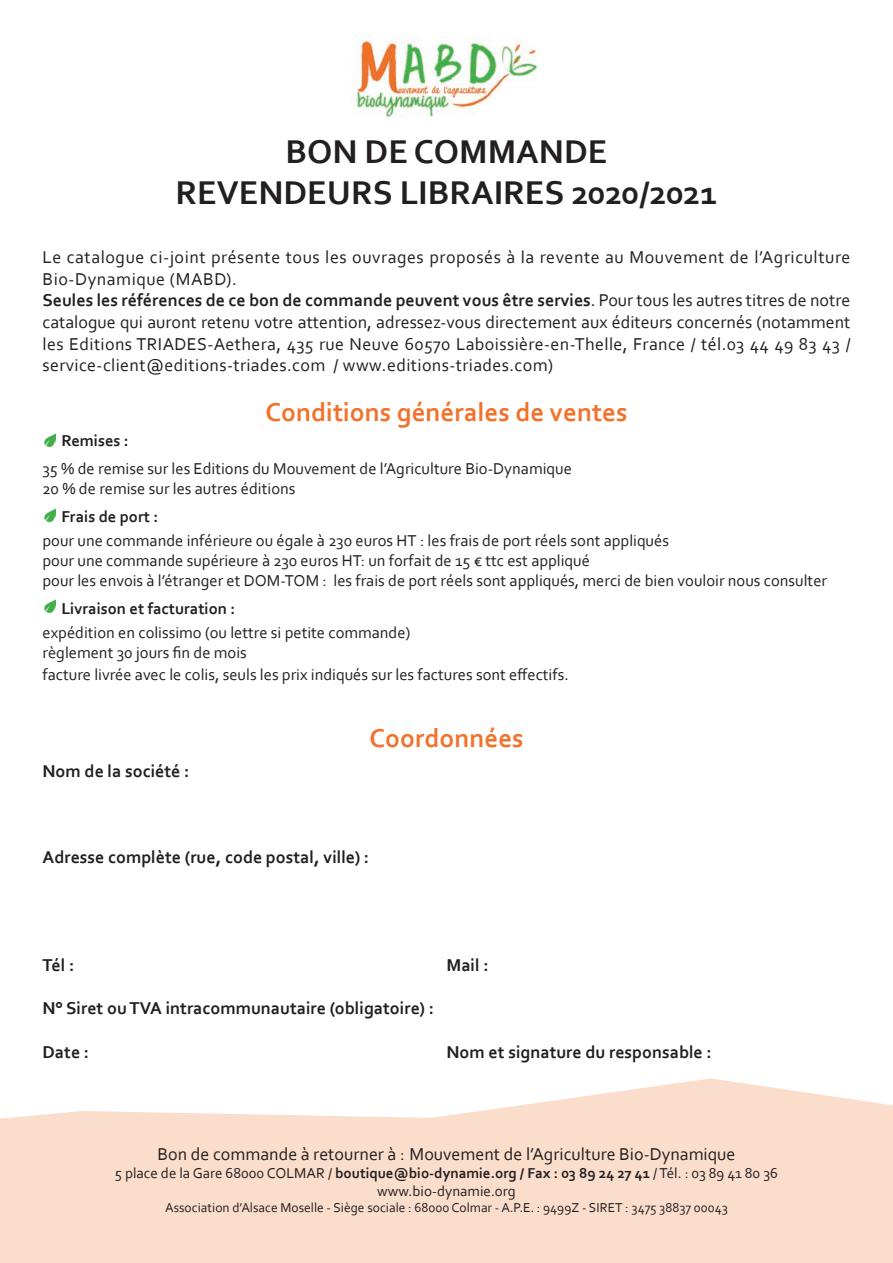
<style>
.page{position:relative;width:893px;height:1263px;background:#fff}
.page>*{position:absolute;margin:0;border:0;box-sizing:border-box;transform-origin:0 0}
.t1{font:700 34.5px/41.4px "Corbel";color:#231f20;text-align:center}
.t2{font:700 27px "Corbel";color:#f2722b}
.t3{font:18px/21.6px "Corbel";letter-spacing:.02em;color:#231f20}
.t4{font:700 18px "Corbel";color:#231f20}
.t5{font:18px "Corbel";color:#231f20}
.t6{font:16.5px/19.8px "Corbel";color:#231f20}
.t7{font:700 16.5px "Corbel";color:#231f20}
.t8{font:15px/18px "Corbel";color:#231f20;text-align:center}
.t9{font:13.5px "Corbel";color:#231f20}
.s1{font-weight:700}
</style>
<div class="page">
<svg style="left:0;top:1078px;width:893px;height:185px;background:#fbe1d3"></svg>
<img style="left:353px;top:38px;width:185px;height:80px">
<img style="left:44px;top:434px;width:11px;height:14px">
<img style="left:44px;top:509px;width:11px;height:14px">
<img style="left:44px;top:600px;width:11px;height:14px">
<h1 class="t1" style="left:176px;top:130px;width:543px">BON DE COMMANDE<br>REVENDEURS LIBRAIRES 2020/2021</h1>
<p class="t3" style="left:43px;top:246px;width:810px">Le catalogue ci-joint présente tous les ouvrages proposés à la revente au Mouvement de l’Agriculture Bio-Dynamique (MABD).<br><span class="s1">Seules les références de ce bon de commande peuvent vous être servies</span>. Pour tous les autres titres de notre catalogue qui auront retenu votre attention, adressez-vous directement aux éditeurs concernés (notamment les Editions TRIADES-Aethera, 435 rue Neuve 60570 Laboissière-en-Thelle, France / tél.03 44 49 83 43 / service-client@editions-triades.com / www.editions-triades.com)</p>
<h2 class="t2" style="left:265px;top:395px;width:364px">Conditions générales de ventes</h2>
<p class="t7" style="left:61px;top:430px;width:69px">Remises :</p>
<p class="t6" style="left:43px;top:458px;width:531px">35 % de remise sur les Editions du Mouvement de l’Agriculture Bio-Dynamique<br>20 % de remise sur les autres éditions</p>
<p class="t7" style="left:61px;top:507px;width:98px">Frais de port :</p>
<p class="t6" style="left:43px;top:531px;width:786px">pour une commande inférieure ou égale à 230 euros HT : les frais de port réels sont appliqués<br>pour une commande supérieure à 230 euros HT: un forfait de 15 € ttc est appliqué<br>pour les envois à l’étranger et DOM-TOM : les frais de port réels sont appliqués, merci de bien vouloir nous consulter</p>
<p class="t7" style="left:61px;top:599px;width:175px">Livraison et facturation :</p>
<p class="t6" style="left:43px;top:623px;width:369px">expédition en colissimo (ou lettre si petite commande) règlement 30 jours fin de mois</p>
<p class="t6" style="left:43px;top:664px;width:528px">facture livrée avec le colis, seuls les prix indiqués sur les factures sont effectifs.</p>
<p class="t4" style="left:43px;top:759px;width:148px">Nom de la société :</p>
<h2 class="t2" style="left:369px;top:721px;width:156px">Coordonnées</h2>
<p class="t4" style="left:43px;top:846px;width:328px">Adresse complète (rue, code postal, ville) :</p>
<p class="t4" style="left:43px;top:954px;width:33px">Tél :</p>
<p class="t4" style="left:446px;top:954px;width:44px">Mail :</p>
<p class="t4" style="left:43px;top:997px;width:393px">N° Siret ou TVA intracommunautaire (obligatoire) :</p>
<p class="t4" style="left:43px;top:1040px;width:48px">Date :</p>
<p class="t4" style="left:446px;top:1040px;width:267px">Nom et signature du responsable :</p>
<p class="t5" style="left:157px;top:1143px;width:579px">Bon de commande à retourner à : Mouvement de l’Agriculture Bio-Dynamique</p>
<p class="t8" style="left:115px;top:1164px;width:665px">5 place de la Gare 68000 COLMAR / <span class="s1">boutique@bio-dynamie.org / Fax : 03 89 24 27 41</span> / Tél. : 03 89 41 80 36 www.bio-dynamie.org</p>
<p class="t9" style="left:165px;top:1199px;width:564px">Association d’Alsace Moselle - Siège sociale : 68000 Colmar - A.P.E. : 9499Z - SIRET : 3475 38837 00043</p>
</div>
